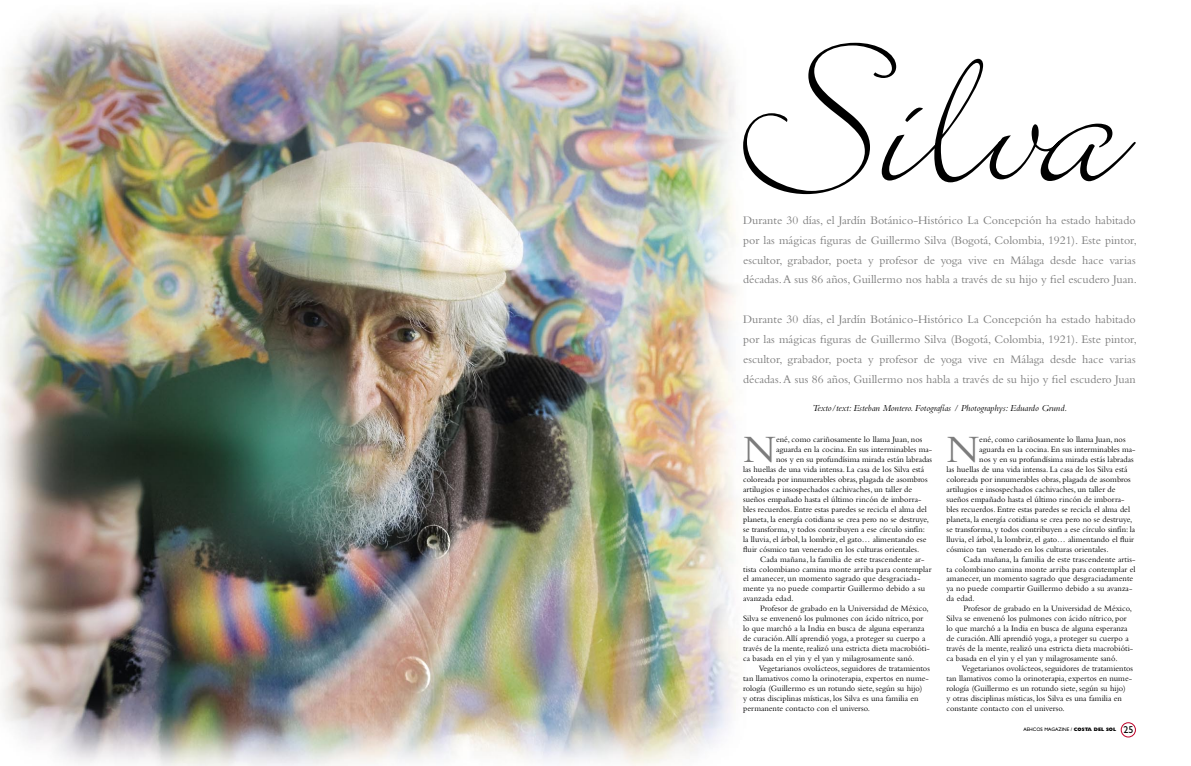
<style>
.page{position:relative;width:1191px;height:766px;background:#fff}
.page>*{position:absolute;margin:0;border:0;box-sizing:border-box;transform-origin:0 0}
.heading_1{font:40.4px "Bembo";color:#7c7c7c}
.t1{font:12px/19.8px "Bembo";color:#7c7c7c;text-align:justify}
.t2{font:10px "Gill Sans";color:#000}
.t3{font:italic 9.5px "Bembo";color:#000}
.heading_1-2{font:8.5px/9.9px "Bembo";color:#000}
.t4{font:5px "Gill Sans";color:#000}
.s1{font-weight:800}
</style>
<div class="page">
<div style="left:1121px;top:722px;width:14px;height:15px;border:1px solid #be0028;border-radius:50%"></div>
<img style="left:0;top:8px;width:860px;height:757px">
<svg style="left:743px;top:43px;width:392px;height:151px"></svg>
<p class="t1" style="left:743px;top:210px;width:395px">Durante 30 días, el Jardín Botánico-Histórico La Concepción ha estado habitado por las mágicas figuras de Guillermo Silva (Bogotá, Colombia, 1921). Este pintor, escultor, grabador, poeta y profesor de yoga vive en Málaga desde hace varias décadas. A sus 86 años, Guillermo nos habla a través de su hijo y fiel escudero Juan.</p>
<p class="t1" style="left:743px;top:309px;width:395px">Durante 30 días, el Jardín Botánico-Histórico La Concepción ha estado habitado por las mágicas figuras de Guillermo Silva (Bogotá, Colombia, 1921). Este pintor, escultor, grabador, poeta y profesor de yoga vive en Málaga desde hace varias décadas. A sus 86 años, Guillermo nos habla a través de su hijo y fiel escudero Juan</p>
<p class="t3" style="left:812px;top:402px;width:256px">Texto/text: Esteban Montero. Fotografías / Photographys: Eduardo Grund.</p>
<p class="heading_1" style="left:743px;top:426px;width:34px">N</p>
<p class="heading_1-2" style="left:776px;top:434px;width:148px">ené, como cariñosamente lo llama Juan, nos</p>
<p class="heading_1" style="left:946px;top:426px;width:34px">N</p>
<p class="heading_1-2" style="left:979px;top:434px;width:148px">ené, como cariñosamente lo llama Juan, nos</p>
<p class="heading_1-2" style="left:776px;top:444px;width:158px">aguarda en la cocina. En sus interminables ma-</p>
<p class="heading_1-2" style="left:776px;top:454px;width:158px">nos y en su profundísima mirada están labradas</p>
<p class="heading_1-2" style="left:743px;top:464px;width:182px">las huellas de una vida intensa. La casa de los Silva está</p>
<p class="heading_1-2" style="left:743px;top:474px;width:186px">coloreada por innumerables obras, plagada de asombros</p>
<p class="heading_1-2" style="left:743px;top:484px;width:171px">artilugios e insospechados cachivaches, un taller de</p>
<p class="heading_1-2" style="left:743px;top:494px;width:180px">sueños empañado hasta el último rincón de imborra-</p>
<p class="heading_1-2" style="left:743px;top:504px;width:185px">bles recuerdos. Entre estas paredes se recicla el alma del</p>
<p class="heading_1-2" style="left:743px;top:514px;width:187px">planeta, la energía cotidiana se crea pero no se destruye,</p>
<p class="heading_1-2" style="left:743px;top:524px;width:183px">se transforma, y todos contribuyen a ese círculo sinfín:</p>
<p class="heading_1-2" style="left:743px;top:534px;width:185px">la lluvia, el árbol, la lombriz, el gato… alimentando ese</p>
<p class="heading_1-2" style="left:743px;top:543px;width:178px">fluir cósmico tan venerado en los culturas orientales.</p>
<p class="heading_1-2" style="left:743px;top:553px;width:190px;text-indent:17px">Cada mañana, la familia de este trascendente ar&shy;tista colombiano camina monte arriba para contemplar el amanecer, un momento sagrado que desgraciada&shy;mente ya no puede compartir Guillermo debido a su avanzada edad.</p>
<p class="heading_1-2" style="left:743px;top:603px;width:188px;text-indent:17px">Profesor de grabado en la Universidad de México, Silva se envenenó los pulmones con ácido nítrico, por lo que marchó a la India en busca de alguna esperanza de curación. Allí aprendió yoga, a proteger su cuerpo a través de la mente, realizó una estricta dieta macrobióti&shy;ca basada en el yin y el yan y milagrosamente sanó.</p>
<p class="heading_1-2" style="left:743px;top:663px;width:188px;text-indent:16px">Vegetarianos ovolácteos, seguidores de tratamientos tan llamativos como la orinoterapia, expertos en nume&shy;rología (Guillermo es un rotundo siete, según su hijo)<br>y otras disciplinas místicas, los Silva es una familia en permanente contacto con el universo.</p>
<p class="heading_1-2" style="left:979px;top:444px;width:158px">aguarda en la cocina. En sus interminables ma-</p>
<p class="heading_1-2" style="left:979px;top:454px;width:156px">nos y en su profundísima mirada estás labradas</p>
<p class="heading_1-2" style="left:946px;top:464px;width:182px">las huellas de una vida intensa. La casa de los Silva está</p>
<p class="heading_1-2" style="left:946px;top:474px;width:186px">coloreada por innumerables obras, plagada de asombros</p>
<p class="heading_1-2" style="left:946px;top:484px;width:171px">artilugios e insospechados cachivaches, un taller de</p>
<p class="heading_1-2" style="left:946px;top:494px;width:180px">sueños empañado hasta el último rincón de imborra-</p>
<p class="heading_1-2" style="left:946px;top:504px;width:185px">bles recuerdos. Entre estas paredes se recicla el alma del</p>
<p class="heading_1-2" style="left:946px;top:514px;width:187px">planeta, la energía cotidiana se crea pero no se destruye,</p>
<p class="heading_1-2" style="left:946px;top:524px;width:190px">se transforma, y todos contribuyen a ese círculo sinfín: la</p>
<p class="heading_1-2" style="left:946px;top:534px;width:189px">lluvia, el árbol, la lombriz, el gato… alimentando el fluir</p>
<p class="heading_1-2" style="left:946px;top:543px;width:164px">cósmico tan venerado en los culturas orientales.</p>
<p class="heading_1-2" style="left:946px;top:553px;width:191px;text-indent:17px">Cada mañana, la familia de este trascendente artis&shy;ta colombiano camina monte arriba para contemplar el amanecer, un momento sagrado que desgraciadamente ya no puede compartir Guillermo debido a su avanza&shy;da edad.</p>
<p class="heading_1-2" style="left:946px;top:603px;width:188px;text-indent:17px">Profesor de grabado en la Universidad de México, Silva se envenenó los pulmones con ácido nítrico, por lo que marchó a la India en busca de alguna esperanza de curación. Allí aprendió yoga, a proteger su cuerpo a través de la mente, realizó una estricta dieta macrobióti&shy;ca basada en el yin y el yan y milagrosamente sanó.</p>
<p class="heading_1-2" style="left:946px;top:663px;width:188px;text-indent:16px">Vegetarianos ovolácteos, seguidores de tratamientos tan llamativos como la orinoterapia, expertos en nume&shy;rología (Guillermo es un rotundo siete, según su hijo)<br>y otras disciplinas místicas, los Silva es una familia en constante contacto con el universo.</p>
<p class="t4" style="left:1023px;top:726px;width:94px">AEHCOS MAGAZINE / <span class="s1">COSTA DEL SOL</span></p>
<p class="t2" style="left:1123px;top:723px;width:11px">25</p>
</div>
